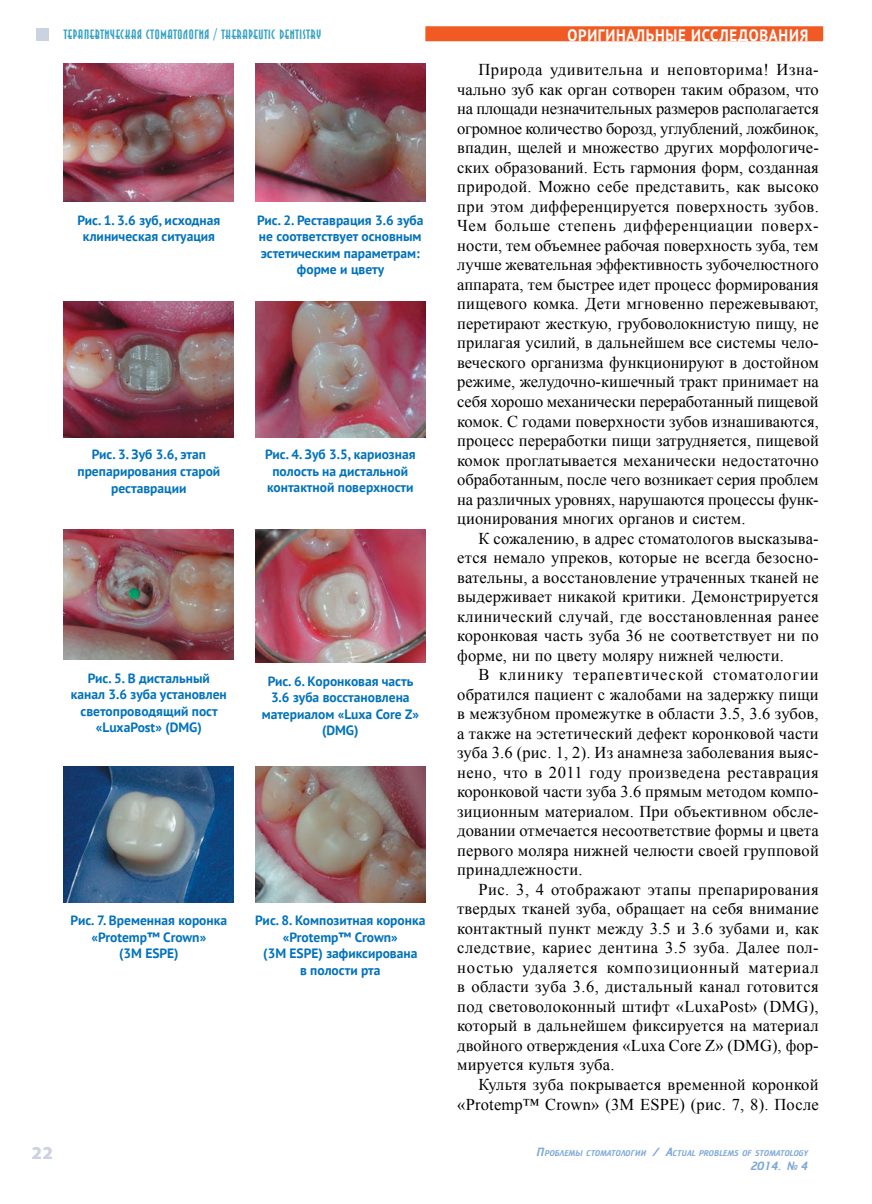
<style>
.page{position:relative;width:872px;height:1204px;background:#fff}
.page>*{position:absolute;margin:0;border:0;box-sizing:border-box;transform-origin:0 0}
.t1{font:700 18px "Myriad Pro";color:#ccd3e0}
.t2{font:16.5px/19.5px "Times New Roman";letter-spacing:.01em;color:#000;text-align:justify}
.t3{font:700 16.5px "PT Sans";letter-spacing:.05em;color:#fff;scale:.9 1}
.t4{font:700 13.5px/16.5px "PT Sans";color:#0072bc;text-align:center}
.t5{font:700 13.5px "Anna C";letter-spacing:.05em;color:#37a1c5}
.t6{font:12px "Cricket";color:#7da7d8}
.t7{font:8.4px "Cricket";letter-spacing:.005em;color:#7da7d8}
.s1{font-size:12px}
</style>
<div class="page">
<div style="left:425px;top:26px;width:398px;height:15px;background:#f15a22"></div>
<div style="left:36px;top:28px;width:13px;height:12px;background:#ccd3e0"></div>
<img style="left:64px;top:64px;width:170px;height:138px">
<img style="left:64px;top:529px;width:170px;height:131px">
<img style="left:255px;top:64px;width:170px;height:138px">
<img style="left:255px;top:529px;width:170px;height:133px">
<img style="left:64px;top:301px;width:170px;height:136px">
<img style="left:64px;top:766px;width:170px;height:136px">
<img style="left:255px;top:301px;width:170px;height:136px">
<img style="left:255px;top:766px;width:170px;height:136px">
<p class="t5" style="left:64px;top:27px;width:259px">ТЕРАПЕВТИЧЕСКАЯ СТОМАТОЛОГИЯ / THERAPEUTIC DENTISTRY</p>
<p class="t4" style="left:77px;top:211px;width:144px">Рис. 1. 3.6 зуб, исходная клиническая ситуация</p>
<p class="t4" style="left:257px;top:211px;width:168px">Рис. 2. Реставрация 3.6 зуба не соответствует основным эстетическим параметрам: форме и цвету</p>
<p class="t4" style="left:77px;top:446px;width:144px">Рис. 3. Зуб 3.6, этап препарирования старой реставрации</p>
<p class="t4" style="left:265px;top:446px;width:152px">Рис. 4. Зуб 3.5, кариозная полость на дистальной контактной поверхности</p>
<p class="t4" style="left:71px;top:669px;width:157px">Рис. 5. В дистальный канал 3.6 зуба установлен светопроводящий пост «LuxaPost» (DMG)</p>
<p class="t4" style="left:262px;top:672px;width:159px">Рис. 6. Коронковая часть<br>3.6 зуба восстановлена материалом «Luxa Core Z» (DMG)</p>
<p class="t4" style="left:71px;top:911px;width:158px">Рис. 7. Временная коронка «Protemp™ Crown»<br>(3М ESPE)</p>
<p class="t4" style="left:255px;top:911px;width:172px">Рис. 8. Композитная коронка «Protemp™ Crown»<br>(3М ESPE) зафиксирована<br>в полости рта</p>
<p class="t1" style="left:32px;top:1141px;width:22px">22</p>
<p class="t3" style="left:567px;top:24px;width:269px">ОРИГИНАЛЬНЫЕ ИССЛЕДОВАНИЯ</p>
<p class="t2" style="left:457px;top:60px;width:363px;text-indent:21px">Природа удивительна и неповторима! Изна&shy;чально зуб как орган сотворен таким образом, что на площади незначительных размеров располагается огромное количество борозд, углублений, ложбинок, впадин, щелей и множество других морфологиче&shy;ских образований. Есть гармония форм, созданная природой. Можно себе представить, как высоко при этом дифференцируется поверхность зубов.<br>Чем больше степень дифференциации поверх&shy;ности, тем объемнее рабочая поверхность зуба, тем лучше жевательная эффективность зубочелюстного аппарата, тем быстрее идет процесс формирования пищевого комка. Дети мгновенно пережевывают, перетирают жесткую, грубоволокнистую пищу, не прилагая усилий, в дальнейшем все системы чело&shy;веческого организма функционируют в достойном режиме, желудочно-кишечный тракт принимает на себя хорошо механически переработанный пищевой комок. С годами поверхности зубов изнашиваются, процесс переработки пищи затрудняется, пищевой комок проглатывается механически недостаточно обработанным, после чего возникает серия проблем на различных уровнях, нарушаются процессы функ&shy;ционирования многих органов и систем.</p>
<p class="t2" style="left:457px;top:528px;width:363px;text-indent:21px">К сожалению, в адрес стоматологов высказыва&shy;ется немало упреков, которые не всегда безосно&shy;вательны, а восстановление утраченных тканей не выдерживает никакой критики. Демонстрируется клинический случай, где восстановленная ранее коронковая часть зуба 36 не соответствует ни по форме, ни по цвету моляру нижней челюсти.</p>
<p class="t2" style="left:457px;top:664px;width:363px;text-indent:21px">В клинику терапевтической стоматологии обратился пациент с жалобами на задержку пищи в межзубном промежутке в области 3.5, 3.6 зубов, а также на эстетический дефект коронковой части зуба 3.6 (рис. 1, 2). Из анамнеза заболевания выяс&shy;нено, что в 2011 году произведена реставрация коронковой части зуба 3.6 прямым методом компо&shy;зиционным материалом. При объективном обсле&shy;довании отмечается несоответствие формы и цвета первого моляра нижней челюсти своей групповой принадлежности.</p>
<p class="t2" style="left:457px;top:879px;width:363px;text-indent:21px">Рис. 3, 4 отображают этапы препарирования твердых тканей зуба, обращает на себя внимание контактный пункт между 3.5 и 3.6 зубами и, как следствие, кариес дентина 3.5 зуба. Далее пол&shy;ностью удаляется композиционный материал в области зуба 3.6, дистальный канал готовится под световолоконный штифт «LuxaPost» (DMG), который в дальнейшем фиксируется на материал двойного отверждения «Luxa Core Z» (DMG), фор&shy;мируется культя зуба.</p>
<p class="t2" style="left:457px;top:1074px;width:363px;text-align:right">Культя зуба покрывается временной коронкой «Protemp™ Crown» (3М ESPE) (рис. 7, 8). После</p>
<p class="t7" style="left:537px;top:1148px;width:273px"><span class="s1">П</span>РОБЛЕМЫ СТОМАТОЛОГИИ <span class="s1">/ A</span>CTUAL PROBLEMS OF STOMATOLOGY</p>
<p class="t6" style="left:750px;top:1159px;width:59px">2014. № 4</p>
</div>
